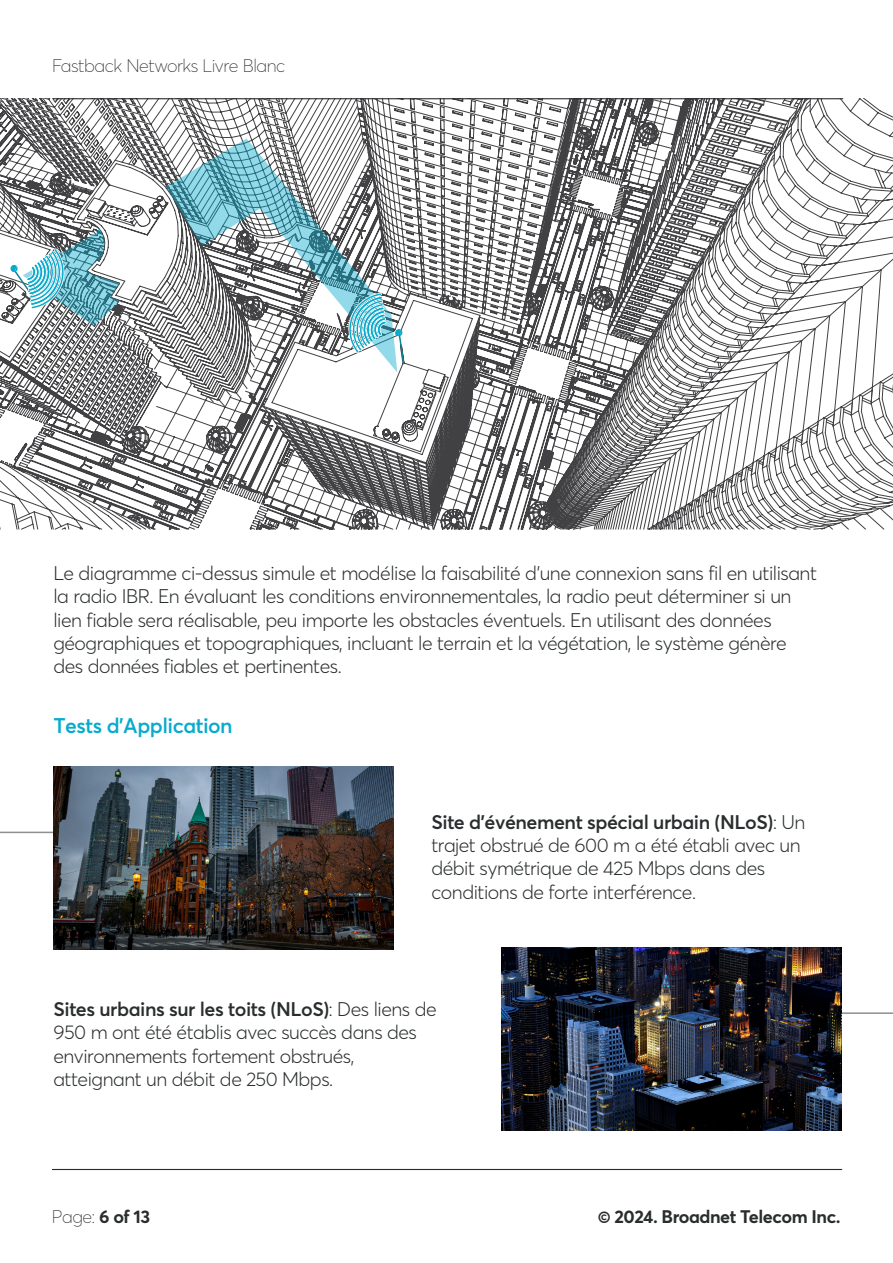
<style>
.page{position:relative;width:893px;height:1263px;background:#fff}
.page>*{position:absolute;margin:0;border:0;box-sizing:border-box;transform-origin:0 0}
.t1{font:600 21px "Averta Std PE";letter-spacing:-.025em;color:#08abce}
.t2{font:300 19.5px/23.4px "Averta Std PE";letter-spacing:-.025em;color:#2a2d2e}
.t3{font:100 18px "Averta Std PE";letter-spacing:-.025em;color:#2a2d2e}
.t4{font:700 18px "Averta Std PE";letter-spacing:-.025em;color:#2a2d2e}
.s1{font-weight:600}
.s2{font-weight:700}
</style>
<div class="page">
<hr style="left:52px;top:1169px;width:790px;height:1px;background:#2a2d2e">
<hr style="left:0;top:832px;width:84px;height:1px;background:#8f8f8f">
<img style="left:53px;top:766px;width:341px;height:184px">
<hr style="left:811px;top:1012px;width:82px;height:2px;background:#8f8f8f">
<img style="left:501px;top:947px;width:340px;height:184px">
<svg style="left:772px;top:110px;width:121px;height:420px"></svg>
<hr style="left:53px;top:98px;width:790px;height:1px;background:#2a2d2e">
<svg style="left:0;top:98px;width:772px;height:432px"></svg>
<p class="t3" style="left:52px;top:53px;width:235px">Fastback Networks Livre Blanc</p>
<p class="t2" style="left:53px;top:560px;width:765px">Le diagramme ci-dessus simule et modélise la faisabilité d’une connexion sans fil en utilisant la radio IBR. En évaluant les conditions environnementales, la radio peut déterminer si un lien fiable sera réalisable, peu importe les obstacles éventuels. En utilisant des données géographiques et topographiques, incluant le terrain et la végétation, le système génère des données fiables et pertinentes.</p>
<p class="t1" style="left:53px;top:711px;width:181px">Tests d’Application</p>
<p class="t2" style="left:431px;top:809px;width:375px"><span class="s1">Site d’événement spécial urbain (NLoS)</span>: Un trajet obstrué de 600 m a été établi avec un débit symétrique de 425 Mbps dans des conditions de forte interférence.</p>
<p class="t2" style="left:53px;top:996px;width:385px"><span class="s1">Sites urbains sur les toits (NLoS)</span>: Des liens de 950 m ont été établis avec succès dans des environnements fortement obstrués, atteignant un débit de 250 Mbps.</p>
<p class="t3" style="left:52px;top:1205px;width:100px">Page: <span class="s2">6 of 13</span></p>
<p class="t4" style="left:598px;top:1204px;width:244px">© 2024. Broadnet Telecom Inc.</p>
</div>
